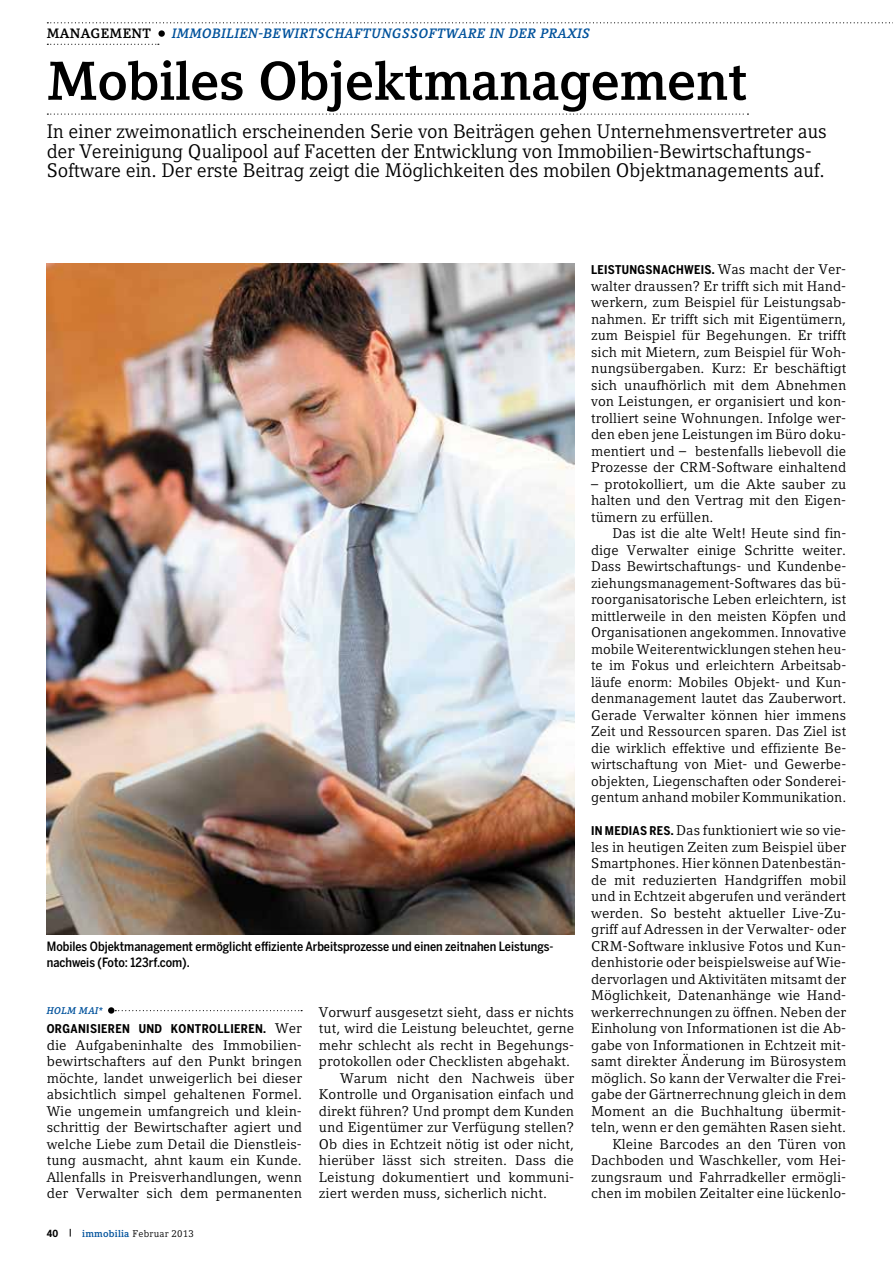
<style>
.page{position:relative;width:893px;height:1263px;background:#fff}
.page>*{position:absolute;margin:0;border:0;box-sizing:border-box;transform-origin:0 0}
.t1{font:700 54px "Compatil Letter LT Pro";letter-spacing:-.01em;color:#000}
.t2{font:19.5px/19.5px "Compatil Letter LT Pro";letter-spacing:-.01em;color:#000}
.t3{font:13.95px/16.5px "Compatil Letter LT Pro";letter-spacing:.005em;color:#000;text-align:justify}
.t4{font:italic 700 13.5px "Compatil Letter LT Pro";letter-spacing:.025em;color:#00529c}
.t5{font:700 13.5px "Compatil Letter LT Pro";letter-spacing:.025em;color:#000}
.t6{font:500 12.75px/16.5px "Benton Sans Cond";color:#000}
.t7{font:700 12px "Benton Sans Cond";letter-spacing:.025em;color:#000}
.t8{font:9.75px "Compatil Letter LT Pro";letter-spacing:.025em;color:#000}
.t9{font:italic 700 9.75px "Compatil Letter LT Pro";letter-spacing:.025em;color:#00529c}
.s1{font-family:"Compatil Letter LT Pro";font-weight:400;font-size:13.95px}
.s2{font-family:"Benton Sans Cond";font-weight:700}
.s3{font-weight:700}
.s4{font-weight:700;color:#00529c}
.s5{font-family:"Benton Sans Cond";font-weight:700;font-size:12px}
</style>
<div class="page">
<svg style="left:47px;top:22px;width:846px;height:1px"></svg>
<svg style="left:47px;top:44px;width:112px;height:1px"></svg>
<div style="left:158px;top:30px;width:7px;height:7px;background:#000;border-radius:50%"></div>
<svg style="left:115px;top:1010px;width:187px;height:1px"></svg>
<div style="left:108px;top:1007px;width:6px;height:7px;background:#000;border-radius:50%"></div>
<svg style="left:47px;top:114px;width:701px;height:1px"></svg>
<img style="left:47px;top:264px;width:527px;height:670px">
<p class="t5" style="left:47px;top:26px;width:106px">Management</p>
<p class="t4" style="left:172px;top:26px;width:420px">IMMOBILIEN-BEWIRTSCHAFTUNGSSOFTWARE IN DER PRAXIS</p>
<h1 class="t1" style="left:47px;top:49px;width:702px">Mobiles Objektmanagement</h1>
<p class="t2" style="left:47px;top:122px;width:781px">In einer zweimonatlich erscheinenden Serie von Beiträgen gehen Unternehmensvertreter aus der Vereinigung Qualipool auf Facetten der Entwicklung von Immobilien-Bewirtschaftungs-<br>Software ein. Der erste Beitrag zeigt die Möglichkeiten des mobilen Objektmanagements auf.</p>
<p class="t6" style="left:47px;top:938px;width:508px">Mobiles Objektmanagement ermöglicht effiziente Arbeitsprozesse und einen zeitnahen Leistungs&shy;nachweis (Foto: 123rf.com).</p>
<p class="t9" style="left:47px;top:1004px;width:57px">HOLM MAI*</p>
<p class="t7" style="left:47px;top:1022px;width:257px">ORGANISIEREN UND KONTROLLIEREN. <span class="s1">Wer</span></p>
<p class="t3" style="left:47px;top:1037px;width:257px">die Aufgabeninhalte des Immobilien&shy;bewirtschafters auf den Punkt bringen möchte, landet unweigerlich bei dieser absichtlich simpel gehaltenen Formel.<br>Wie ungemein umfangreich und klein&shy;schrittig der Bewirtschafter agiert und welche Liebe zum Detail die Dienstleis&shy;tung ausmacht, ahnt kaum ein Kunde.<br>Allenfalls in Preisverhandlungen, wenn der Verwalter sich dem permanenten</p>
<p class="t8" style="left:47px;top:1227px;width:149px"><span class="s2">40</span> <span class="s3">|</span> <span class="s4">immobilia</span> Februar 2013</p>
<p class="t3" style="left:319px;top:1004px;width:257px">Vorwurf ausgesetzt sieht, dass er nichts</p>
<p class="t3" style="left:319px;top:1020px;width:257px">tut, wird die Leistung beleuchtet, gerne</p>
<p class="t3" style="left:319px;top:1037px;width:257px">mehr schlecht als recht in Begehungs-</p>
<p class="t3" style="left:319px;top:1053px;width:253px">protokollen oder Checklisten abgehakt.</p>
<p class="t3" style="left:340px;top:1070px;width:235px">Warum nicht den Nachweis über</p>
<p class="t3" style="left:319px;top:1086px;width:257px">Kontrolle und Organisation einfach und</p>
<p class="t3" style="left:319px;top:1103px;width:257px">direkt führen? Und prompt dem Kunden</p>
<p class="t3" style="left:319px;top:1119px;width:257px">und Eigentümer zur Verfügung stellen?</p>
<p class="t3" style="left:319px;top:1136px;width:257px">Ob dies in Echtzeit nötig ist oder nicht,</p>
<p class="t3" style="left:319px;top:1152px;width:257px">hierüber lässt sich streiten. Dass die</p>
<p class="t3" style="left:319px;top:1169px;width:257px">Leistung dokumentiert und kommuni-</p>
<p class="t3" style="left:319px;top:1185px;width:230px">ziert werden muss, sicherlich nicht.</p>
<p class="t7" style="left:591px;top:263px;width:257px">LEISTUNGSNACHWEIS. <span class="s1">Was macht der Ver-</span></p>
<p class="t3" style="left:591px;top:278px;width:257px">walter draussen? Er trifft sich mit Hand&shy;werkern, zum Beispiel für Leistungsab&shy;nahmen. Er trifft sich mit Eigentümern, zum Beispiel für Begehungen. Er trifft sich mit Mietern, zum Beispiel für Woh&shy;nungsübergaben. Kurz: Er beschäftigt sich unaufhörlich mit dem Abnehmen von Leistungen, er organisiert und kon&shy;trolliert seine Wohnungen. Infolge wer&shy;den eben jene Leistungen im Büro doku&shy;mentiert und – bestenfalls liebevoll die Prozesse der CRM-Software einhaltend</p>
<p class="t3" style="left:591px;top:476px;width:257px">– protokolliert, um die Akte sauber zu halten und den Vertrag mit den Eigen&shy;tümern zu erfüllen.</p>
<p class="t3" style="left:591px;top:525px;width:257px;text-indent:21px">Das ist die alte Welt! Heute sind fin&shy;dige Verwalter einige Schritte weiter.<br>Dass Bewirtschaftungs- und Kundenbe&shy;ziehungsmanagement-Softwares das bü&shy;roorganisatorische Leben erleichtern, ist mittlerweile in den meisten Köpfen und Organisationen angekommen. Innovative mobile Weiterentwicklungen stehen heu&shy;te im Fokus und erleichtern Arbeitsab&shy;läufe enorm: Mobiles Objekt- und Kun&shy;denmanagement lautet das Zauberwort.<br>Gerade Verwalter können hier immens Zeit und Ressourcen sparen. Das Ziel ist die wirklich effektive und effiziente Be&shy;wirtschaftung von Miet- und Gewerbe&shy;objekten, Liegenschaften oder Sonderei&shy;gentum anhand mobiler Kommunikation.</p>
<p class="t3" style="left:591px;top:822px;width:257px;text-align:right"><span class="s5">IN MEDIAS RES.</span> Das funktioniert wie so vie&shy;les in heutigen Zeiten zum Beispiel über Smartphones. Hier können Datenbestän&shy;de mit reduzierten Handgriffen mobil und in Echtzeit abgerufen und verändert werden. So besteht aktueller Live-Zu&shy;griff auf Adressen in der Verwalter- oder CRM-Software inklusive Fotos und Kun&shy;denhistorie oder beispielsweise auf Wie&shy;dervorlagen und Aktivitäten mitsamt der Möglichkeit, Datenanhänge wie Hand&shy;werkerrechnungen zu öffnen. Neben der Einholung von Informationen ist die Ab&shy;gabe von Informationen in Echtzeit mit&shy;samt direkter Änderung im Bürosystem möglich. So kann der Verwalter die Frei&shy;gabe der Gärtnerrechnung gleich in dem Moment an die Buchhaltung übermit&shy;teln, wenn er den gemähten Rasen sieht.<br>Kleine Barcodes an den Türen von Dachboden und Waschkeller, vom Hei&shy;zungsraum und Fahrradkeller ermögli&shy;chen im mobilen Zeitalter eine lückenlo-</p>
</div>
